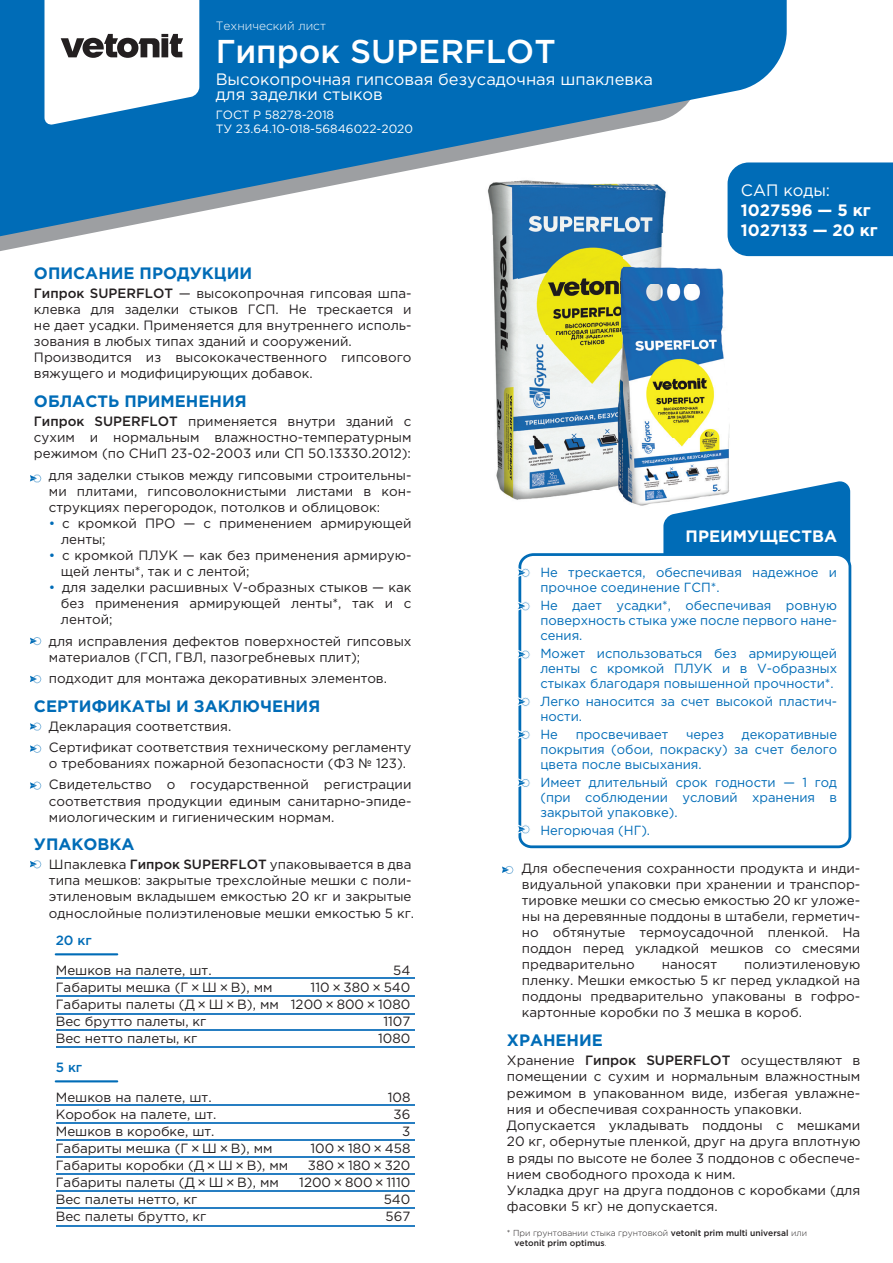
<style>
.page{position:relative;width:893px;height:1263px;background:#fff}
.page>*{position:absolute;margin:0;border:0;box-sizing:border-box;transform-origin:0 0}
.t1{font:500 33px "Gotham Pro";color:#fff}
.t2{font:700 16.5px "Gotham Pro";color:#006cb7}
.t3{font:16.5px/14.9px "Gotham Pro";color:#fff}
.t4{font:700 16.5px/19.8px "Gotham Pro";color:#fff}
.t5{font:13.5px/16px "Gotham Pro";color:#231f20}
.t6{font:13.35px/16px "Gotham Pro";color:#231f20;text-align:justify}
.t7{font:500 13.35px "Gotham Pro";color:#006cb7}
.t8{font:13.2px/15px "Gotham Pro";color:#006cb7;text-align:justify}
.t9{font:12px/14.4px "Gotham Pro";color:#fff}
.t10{font:300 12px "Gotham Pro";color:#fff}
.t11{font:500 8.7px/10.5px "Gotham Pro";color:#231f20}
.s1{font-weight:500}
.s2{color:#006cb7}
.s3{font-weight:300}
</style>
<div class="page">
<img style="left:493px;top:252px;width:25px;height:191px">
<img style="left:496px;top:443px;width:22px;height:57px">
<img style="left:518px;top:252px;width:309px;height:254px">
<svg style="left:0;top:0;width:787px;height:252px;fill:#006cb7"></svg>
<svg style="left:30px;top:722px;width:11px;height:9px"></svg>
<svg style="left:30px;top:745px;width:11px;height:8px"></svg>
<svg style="left:30px;top:781px;width:11px;height:9px"></svg>
<svg style="left:30px;top:474px;width:11px;height:9px"></svg>
<svg style="left:30px;top:637px;width:11px;height:8px"></svg>
<svg style="left:30px;top:675px;width:11px;height:8px"></svg>
<svg style="left:663px;top:480px;width:187px;height:72px"></svg>
<svg style="left:518px;top:552px;width:334px;height:297px"></svg>
<svg style="left:517px;top:567px;width:14px;height:11px"></svg>
<svg style="left:518px;top:601px;width:13px;height:10px"></svg>
<svg style="left:517px;top:649px;width:14px;height:11px"></svg>
<svg style="left:517px;top:696px;width:14px;height:11px"></svg>
<svg style="left:517px;top:729px;width:14px;height:11px"></svg>
<svg style="left:517px;top:778px;width:14px;height:10px"></svg>
<svg style="left:518px;top:824px;width:13px;height:10px"></svg>
<hr style="left:56px;top:953px;width:61px;height:2px;background:#006cb7">
<svg style="left:30px;top:860px;width:11px;height:8px"></svg>
<svg style="left:502px;top:866px;width:11px;height:8px"></svg>
<hr style="left:56px;top:978px;width:358px;height:1px;background:#267ec2">
<hr style="left:56px;top:995px;width:358px;height:1px;background:#267ec2">
<hr style="left:56px;top:1013px;width:358px;height:1px;background:#267ec2">
<hr style="left:56px;top:1029px;width:358px;height:2px;background:#267ec2">
<hr style="left:56px;top:1047px;width:358px;height:1px;background:#267ec2">
<hr style="left:56px;top:1225px;width:358px;height:1px;background:#267ec2">
<div style="left:728px;top:162px;width:165px;height:94px;background:#006cb7"></div>
<hr style="left:56px;top:1080px;width:61px;height:2px;background:#006cb7">
<hr style="left:56px;top:1105px;width:358px;height:1px;background:#267ec2">
<hr style="left:56px;top:1122px;width:358px;height:1px;background:#267ec2">
<hr style="left:56px;top:1139px;width:358px;height:1px;background:#267ec2">
<hr style="left:56px;top:1173px;width:358px;height:1px;background:#267ec2">
<hr style="left:56px;top:1190px;width:358px;height:1px;background:#267ec2">
<hr style="left:56px;top:1208px;width:358px;height:1px;background:#267ec2">
<hr style="left:56px;top:1156px;width:358px;height:1px;background:#267ec2">
<svg style="left:45px;top:0;width:154px;height:125px"></svg>
<p class="t10" style="left:216px;top:19px;width:112px">Технический лист</p>
<h1 class="t1" style="left:216px;top:33px;width:341px">Гипрок SUPERFLOT</h1>
<p class="t3" style="left:216px;top:71px;width:439px">Высокопрочная гипсовая безусадочная шпаклевка для заделки стыков</p>
<p class="t9" style="left:216px;top:107px;width:199px">ГОСТ Р 58278-2018<br>ТУ 23.64.10-018-56846022-2020</p>
<p class="t3" style="left:741px;top:183px;width:91px">САП коды:</p>
<p class="t4" style="left:741px;top:200px;width:138px">1027596 — 5 кг<br>1027133 — 20 кг</p>
<p class="t2" style="left:34px;top:264px;width:220px">ОПИСАНИЕ ПРОДУКЦИИ</p>
<p class="t5" style="left:34px;top:285px;width:379px"><span class="s1">Гипрок SUPERFLOT</span> — высокопрочная гипсовая шпа&shy;клевка для заделки стыков ГСП. Не трескается и не дает усадки. Применяется для внутреннего исполь&shy;зования в любых типах зданий и сооружений.<br>Производится из высококачественного гипсового вяжущего и модифицирующих добавок.</p>
<p class="t2" style="left:34px;top:392px;width:214px">ОБЛАСТЬ ПРИМЕНЕНИЯ</p>
<p class="t5" style="left:34px;top:413px;width:379px;text-align:justify"><span class="s1">Гипрок SUPERFLOT</span> применяется внутри зданий с сухим и нормальным влажностно-температурным режимом (по СНиП 23-02-2003 или СП 50.13330.2012):</p>
<p class="t5" style="left:49px;top:467px;width:364px;text-align:justify">для заделки стыков между гипсовыми строительны&shy;ми плитами, гипсоволокнистыми листами в кон&shy;струкциях перегородок, потолков и облицовок:</p>
<p class="t5" style="left:61px;top:515px;width:352px;text-indent:-12px"><span class="s2">•</span> с кромкой ПРО — с применением армирующей ленты;</p>
<p class="t5" style="left:61px;top:547px;width:352px;text-indent:-12px"><span class="s2">•</span> с кромкой ПЛУК — как без применения армирую&shy;щей ленты*, так и с лентой;</p>
<p class="t5" style="left:61px;top:580px;width:352px;text-align:justify;text-indent:-12px"><span class="s2">•</span> для заделки расшивных V-образных стыков — как без применения армирующей ленты*, так и с лентой;</p>
<p class="t5" style="left:49px;top:633px;width:364px">для исправления дефектов поверхностей гипсовых материалов (ГСП, ГВЛ, пазогребневых плит);</p>
<p class="t5" style="left:49px;top:670px;width:340px">подходит для монтажа декоративных элементов.</p>
<p class="t2" style="left:34px;top:696px;width:288px">СЕРТИФИКАТЫ И ЗАКЛЮЧЕНИЯ</p>
<p class="t5" style="left:49px;top:715px;width:364px;line-height:21.3px">Декларация соответствия.<br>Сертификат соответствия техническому регламенту</p>
<p class="t5" style="left:49px;top:753px;width:364px;line-height:21.3px">о требованиях пожарной безопасности (ФЗ № 123).<br>Свидетельство о государственной регистрации</p>
<p class="t5" style="left:49px;top:793px;width:364px">соответствия продукции единым санитарно-эпиде&shy;миологическим и гигиеническим нормам.</p>
<p class="t2" style="left:34px;top:835px;width:102px">УПАКОВКА</p>
<p class="t6" style="left:49px;top:857px;width:367px;text-align:left">Шпаклевка <span class="s1">Гипрок SUPERFLOT</span> упаковывается в два типа мешков: закрытые трехслойные мешки с поли&shy;этиленовым вкладышем емкостью 20 кг и закрытые однослойные полиэтиленовые мешки емкостью 5 кг.</p>
<p class="t6" style="left:522px;top:860px;width:340px">Для обеспечения сохранности продукта и инди&shy;видуальной упаковки при хранении и транспор&shy;тировке мешки со смесью емкостью 20 кг уложе&shy;ны на деревянные поддоны в штабели, герметич&shy;но обтянутые термоусадочной пленкой. На поддон перед укладкой мешков со смесями предварительно</p>
<p class="t4" style="left:686px;top:526px;width:153px">ПРЕИМУЩЕСТВА</p>
<p class="t8" style="left:540px;top:565px;width:298px">Не трескается, обеспечивая надежное и прочное соединение ГСП*.</p>
<p class="t8" style="left:540px;top:598px;width:298px">Не дает усадки*, обеспечивая ровную поверхность стыка уже после первого нане&shy;сения.</p>
<p class="t8" style="left:540px;top:646px;width:298px">Может использоваться без армирующей ленты с кромкой ПЛУК и в V-образных стыках благодаря повышенной прочности*.</p>
<p class="t8" style="left:540px;top:694px;width:298px">Легко наносится за счет высокой пластич&shy;ности.</p>
<p class="t8" style="left:540px;top:727px;width:19px">Не</p>
<p class="t8" style="left:576px;top:727px;width:94px">просвечивает</p>
<p class="t8" style="left:686px;top:727px;width:40px">через</p>
<p class="t8" style="left:540px;top:727px;width:298px;text-indent:202px">декоративные покрытия (обои, покраску) за счет белого цвета после высыхания.</p>
<p class="t8" style="left:540px;top:775px;width:298px">Имеет длительный срок годности — 1 год (при соблюдении условий хранения в закрытой упаковке).</p>
<p class="t8" style="left:540px;top:823px;width:111px">Негорючая (НГ).</p>
<p class="t7" style="left:56px;top:933px;width:38px">20 кг</p>
<p class="t6" style="left:522px;top:956px;width:340px;text-indent:222px">полиэтиленовую пленку. Мешки емкостью 5 кг перед укладкой на поддоны предварительно упакованы в гофро&shy;картонные коробки по 3 мешка в короб.</p>
<p class="t2" style="left:507px;top:1031px;width:98px">ХРАНЕНИЕ</p>
<p class="t5" style="left:507px;top:1052px;width:355px">Хранение <span class="s1">Гипрок SUPERFLOT</span> осуществляют в помещении с сухим и нормальным влажностным режимом в упакованном виде, избегая увлажне&shy;ния и обеспечивая сохранность упаковки.<br>Допускается укладывать поддоны с мешками 20 кг, обернутые пленкой, друг на друга вплотную в ряды по высоте не более 3 поддонов с обеспече&shy;нием свободного прохода к ним.<br>Укладка друг на друга поддонов с коробками (для фасовки 5 кг) не допускается.</p>
<p class="t6" style="left:662px;top:956px;width:57px">наносят</p>
<p class="t6" style="left:56px;top:962px;width:157px">Мешков на палете, шт.</p>
<p class="t6" style="left:393px;top:962px;width:19px">54</p>
<p class="t6" style="left:56px;top:979px;width:218px">Габариты мешка (Г × Ш × В), мм</p>
<p class="t6" style="left:56px;top:978px;width:356px;line-height:17px;text-indent:255px">110 × 380 × 540<br>Габариты палеты (Д × Ш × В), мм 1200 × 800 × 1080<br>Вес брутто палеты, кг</p>
<p class="t6" style="left:383px;top:1013px;width:29px">1107</p>
<p class="t6" style="left:56px;top:1030px;width:143px">Вес нетто палеты, кг</p>
<p class="t6" style="left:378px;top:1030px;width:34px">1080</p>
<p class="t7" style="left:56px;top:1060px;width:28px">5 кг</p>
<p class="t6" style="left:56px;top:1089px;width:157px">Мешков на палете, шт.</p>
<p class="t6" style="left:388px;top:1089px;width:24px">108</p>
<p class="t6" style="left:56px;top:1106px;width:162px">Коробок на палете, шт.</p>
<p class="t6" style="left:394px;top:1106px;width:18px">36</p>
<p class="t6" style="left:56px;top:1123px;width:160px">Мешков в коробке, шт.</p>
<p class="t6" style="left:402px;top:1123px;width:10px">3</p>
<p class="t6" style="left:56px;top:1140px;width:218px">Габариты мешка (Г × Ш × В), мм</p>
<p class="t6" style="left:310px;top:1140px;width:102px">100 × 180 × 458</p>
<p class="t6" style="left:56px;top:1157px;width:234px">Габариты коробки (Д × Ш × В), мм</p>
<p class="t6" style="left:308px;top:1157px;width:104px">380 × 180 × 320</p>
<p class="t6" style="left:56px;top:1174px;width:225px">Габариты палеты (Д × Ш × В), мм</p>
<p class="t6" style="left:299px;top:1174px;width:113px">1200 × 800 × 1110</p>
<p class="t6" style="left:56px;top:1191px;width:143px">Вес палеты нетто, кг</p>
<p class="t6" style="left:384px;top:1191px;width:28px">540</p>
<p class="t6" style="left:56px;top:1208px;width:152px">Вес палеты брутто, кг</p>
<p class="t6" style="left:386px;top:1208px;width:26px">567</p>
<p class="t11" style="left:515px;top:1227px;width:294px;text-indent:-8px"><span class="s3">* При грунтовании стыка грунтовкой</span> vetonit prim multi universal <span class="s3">или </span>vetonit prim optimus<span class="s3">.</span></p>
</div>
